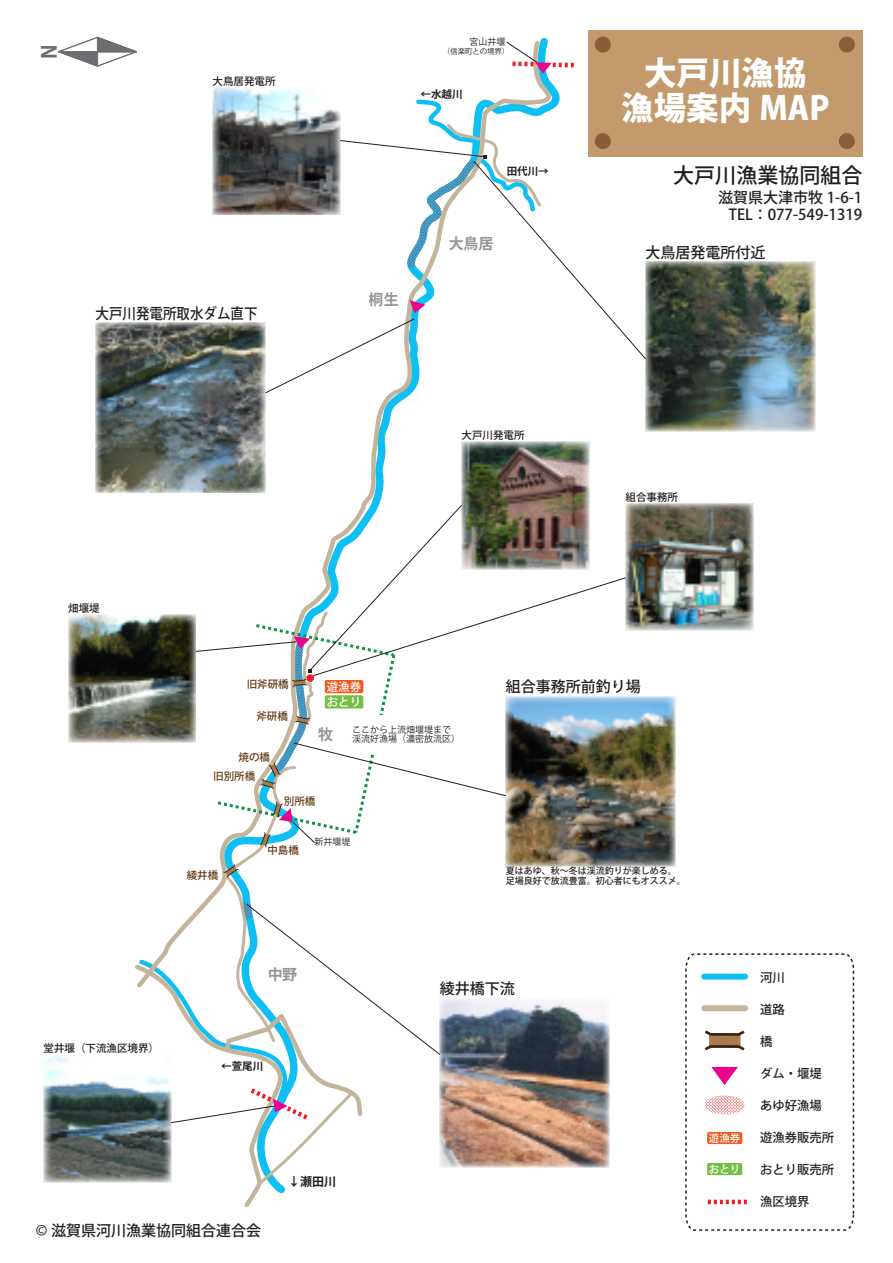
<style>
.page{position:relative;width:893px;height:1263px;background:#fff}
.page>*{position:absolute;margin:0;border:0;box-sizing:border-box;transform-origin:0 0}
.t1{font:800 32.55px/35.1px "Koz Go Pro";color:#fff;text-align:center}
.t2{font:500 21px "Koz Go Pro";color:#231f20}
.t3{font:700 20.4px "Koz Go Pro";color:#6c6d70}
.t4{font:500 15px/17.1px "Koz Go Pro";color:#231f20;text-align:right}
.t5{font:500 15px "Koz Go Pro";color:#231f20;scale:.9 1}
.t6{font:700 15px "Koz Go Pro";color:#231f20}
.t7{font:500 12.3px "Koz Go Pro";color:#231f20}
.t8{font:700 12px "Koz Go Pro";color:#231f20}
.t9{font:500 11.4px/15.3px "Koz Go Pro";color:#fff}
.t10{font:500 10.5px "Koz Go Pro";color:#231f20}
.t11{font:500 10.5px/18.9px "Koz Go Pro";color:#603711}
.t12{font:700 10.5px "Koz Go Pro";color:#231f20}
.t13{font:500 10.5px "Koz Go Pro";color:#fff}
.t14{font:500 9px "Koz Go Pro";color:#231f20}
.t15{font:9px/9.8px "Koz Go Pro";color:#231f20}
.t16{font:7.5px "Koz Go Pro";letter-spacing:-.02em;color:#231f20}
</style>
<div class="page">
<svg style="left:133px;top:38px;width:428px;height:467px"></svg>
<svg style="left:58px;top:36px;width:83px;height:31px"></svg>
<svg style="left:685px;top:953px;width:170px;height:278px"></svg>
<div style="left:704px;top:973px;width:41px;height:6px;background:#0dbff2"></div>
<div style="left:704px;top:1005px;width:41px;height:6px;background:#c3b49b"></div>
<div style="left:707px;top:1132px;width:35px;height:12px;background:#f15921;border-radius:2px"></div>
<div style="left:707px;top:1163px;width:35px;height:12px;background:#74bf43;border-radius:2px"></div>
<div style="left:709px;top:1034px;width:31px;height:14px;background:#a97b50"></div>
<hr style="left:710px;top:1045px;width:29px;height:3px;background:#3a2111">
<svg style="left:705px;top:1045px;width:6px;height:5px"></svg>
<svg style="left:738px;top:1045px;width:6px;height:5px"></svg>
<hr style="left:710px;top:1033px;width:29px;height:3px;background:#3a2111">
<svg style="left:738px;top:1030px;width:7px;height:6px"></svg>
<svg style="left:705px;top:1030px;width:7px;height:6px"></svg>
<svg style="left:708px;top:1200px;width:41px;height:4px"></svg>
<svg style="left:711px;top:1067px;width:27px;height:18px"></svg>
<svg style="left:705px;top:1095px;width:39px;height:19px"></svg>
<div style="left:588px;top:30px;width:274px;height:127px;background:#c39a6b"></div>
<div style="left:595px;top:37px;width:16px;height:16px;background:#8a5d3b;border-radius:50%"></div>
<div style="left:839px;top:37px;width:16px;height:16px;background:#8a5d3b;border-radius:50%"></div>
<div style="left:839px;top:133px;width:16px;height:16px;background:#8a5d3b;border-radius:50%"></div>
<img style="left:626px;top:696px;width:50px;height:170px">
<img style="left:44px;top:1056px;width:87px;height:126px">
<img style="left:213px;top:87px;width:127px;height:128px">
<img style="left:68px;top:614px;width:63px;height:128px">
<img style="left:626px;top:503px;width:127px;height:128px">
<img style="left:646px;top:261px;width:169px;height:170px">
<img style="left:96px;top:323px;width:169px;height:170px">
<img style="left:462px;top:442px;width:127px;height:63px">
<svg style="left:265px;top:97px;width:381px;height:296px"></svg>
<svg style="left:506px;top:42px;width:68px;height:32px"></svg>
<img style="left:131px;top:505px;width:495px;height:703px">
<h3 class="t3" style="left:36px;top:59px;width:16px;rotate:-90deg">N</h3>
<p class="t10" style="left:213px;top:75px;width:64px">大鳥居発電所</p>
<p class="t5" style="left:96px;top:304px;width:182px">大戸川発電所取水ダム直下</p>
<p class="t15" style="left:469px;top:37px;width:37px">宮山井堰</p>
<p class="t16" style="left:443px;top:46px;width:68px">（信楽町との境界）</p>
<p class="t12" style="left:421px;top:88px;width:43px">←水越川</p>
<p class="t6" style="left:369px;top:290px;width:31px">桐生</p>
<p class="t12" style="left:507px;top:164px;width:43px">田代川→</p>
<p class="t6" style="left:449px;top:234px;width:46px">大鳥居</p>
<h1 class="t1" style="left:621px;top:57px;width:210px">大戸川漁協<br>漁場案内 MAP</h1>
<h2 class="t2" style="left:673px;top:162px;width:190px">大戸川漁業協同組合</h2>
<p class="t4" style="left:718px;top:190px;width:146px">滋賀県大津市牧 1-6-1<br>TEL：077-549-1319</p>
<p class="t4" style="left:646px;top:244px;width:121px">大鳥居発電所付近</p>
<p class="t10" style="left:68px;top:602px;width:33px">畑堰堤</p>
<p class="t10" style="left:461px;top:429px;width:64px">大戸川発電所</p>
<p class="t10" style="left:625px;top:490px;width:54px">組合事務所</p>
<p class="t11" style="left:247px;top:675px;width:43px">旧斧研橋</p>
<p class="t11" style="left:256px;top:708px;width:33px">斧研橋</p>
<p class="t11" style="left:213px;top:748px;width:58px;text-indent:25px">焼の橋旧別所橋</p>
<p class="t9" style="left:327px;top:680px;width:36px">遊漁券おとり</p>
<p class="t6" style="left:318px;top:725px;width:16px">牧</p>
<p class="t15" style="left:352px;top:725px;width:109px">ここから上流畑堰堤まで渓流好漁場（濃密放流区）</p>
<p class="t11" style="left:284px;top:793px;width:33px">別所橋</p>
<p class="t11" style="left:187px;top:866px;width:33px">綾井橋</p>
<p class="t11" style="left:267px;top:842px;width:33px">中島橋</p>
<p class="t15" style="left:314px;top:837px;width:37px">新井堰堤</p>
<p class="t4" style="left:506px;top:679px;width:136px">組合事務所前釣り場</p>
<p class="t14" style="left:506px;top:865px;width:172px">夏はあゆ、秋～冬は渓流釣りが楽しめる。</p>
<p class="t14" style="left:506px;top:874px;width:181px">足場良好で放流豊富。初心者にもオススメ。</p>
<p class="t10" style="left:44px;top:1042px;width:117px">堂井堰（下流漁区境界）</p>
<p class="t6" style="left:267px;top:965px;width:31px">中野</p>
<p class="t12" style="left:221px;top:1059px;width:43px">←萱尾川</p>
<p class="t8" style="left:288px;top:1173px;width:49px">↓瀬田川</p>
<p class="t4" style="left:36px;top:1222px;width:227px">© 滋賀県河川漁業協同組合連合会</p>
<p class="t4" style="left:440px;top:980px;width:76px">綾井橋下流</p>
<p class="t13" style="left:709px;top:1131px;width:33px">遊漁券</p>
<p class="t13" style="left:709px;top:1162px;width:33px">おとり</p>
<p class="t7" style="left:760px;top:969px;width:26px">河川</p>
<p class="t7" style="left:760px;top:1001px;width:26px">道路</p>
<p class="t7" style="left:760px;top:1033px;width:14px">橋</p>
<p class="t7" style="left:760px;top:1065px;width:63px">ダム・堰堤</p>
<p class="t7" style="left:760px;top:1097px;width:63px">あゆ好漁場</p>
<p class="t7" style="left:760px;top:1129px;width:75px">遊漁券販売所</p>
<p class="t7" style="left:760px;top:1161px;width:75px">おとり販売所</p>
<p class="t7" style="left:760px;top:1193px;width:51px">漁区境界</p>
</div>
